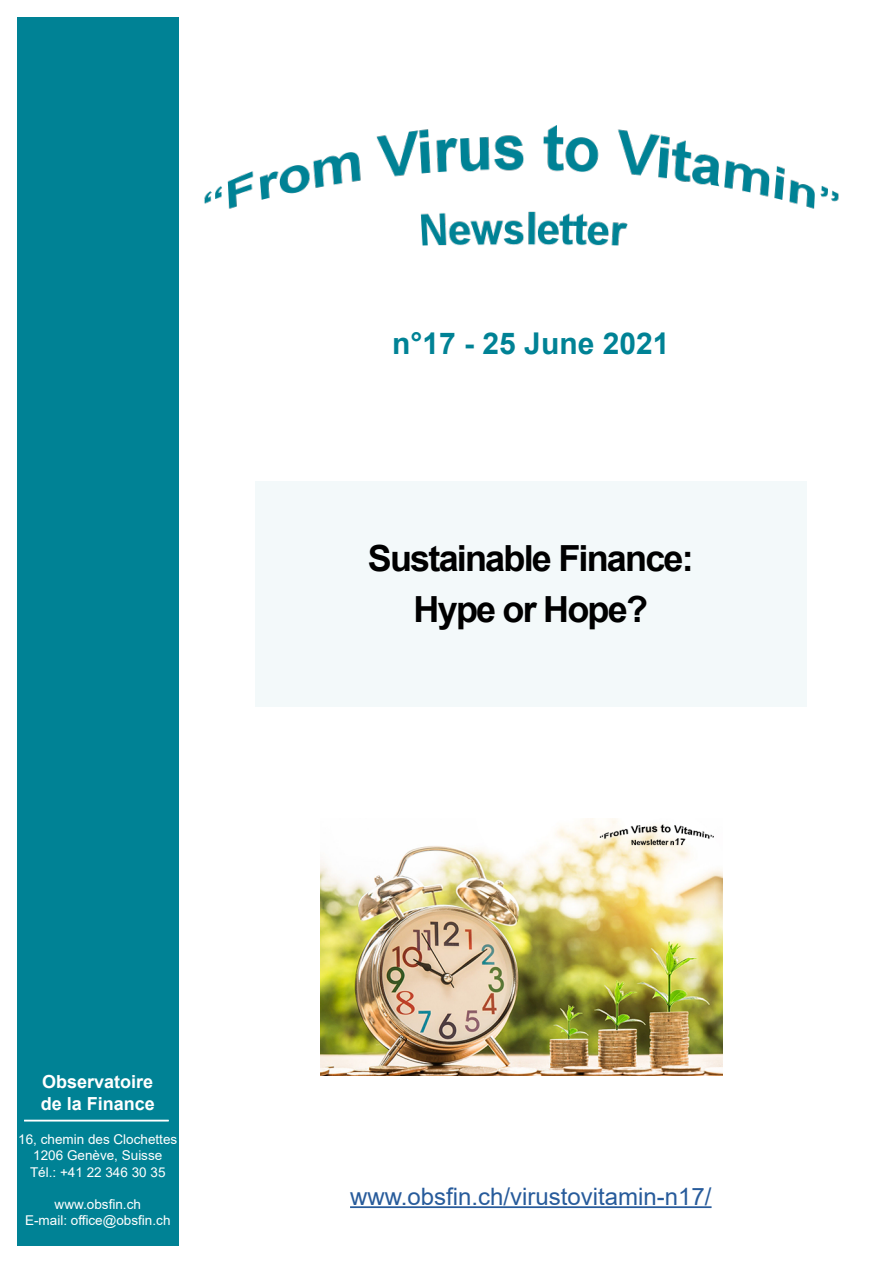
<style>
.page{position:relative;width:893px;height:1263px;background:#fff}
.page>*{position:absolute;margin:0;border:0;box-sizing:border-box;transform-origin:0 0}
.t1{font:700 36px/51.8px "Arial";letter-spacing:-.05em;color:#000;text-align:center}
.t2{font:700 30px "Arial";color:#008295}
.t3{font:24px "Arial";color:#275b9b}
.t4{font:700 18px/21.6px "Arial";color:#fff}
.t5{font:13.5px/16.2px "Arial";color:#fff;text-align:center}
</style>
<div class="page">
<div style="left:17px;top:17px;width:162px;height:1229px;background:#008295"></div>
<hr style="left:350px;top:1206px;width:362px;height:2px;background:#275b9b">
<div style="left:255px;top:481px;width:551px;height:225px;background:#f3f9fa"></div>
<img style="left:204px;top:125px;width:635px;height:121px">
<img style="left:320px;top:818px;width:402px;height:257px">
<hr style="left:24px;top:1120px;width:145px;height:1px;background:#fff">
<h2 class="t2" style="left:392px;top:323px;width:279px">n°17 - 25 June 2021</h2>
<h1 class="t1" style="left:368px;top:533px;width:327px">Sustainable Finance:<br>Hype or Hope?</h1>
<h3 class="t4" style="left:41px;top:1071px;width:116px">Observatoire de la Finance</h3>
<p class="t5" style="left:18px;top:1131px;width:161px">16, chemin des Clochettes<br>1206 Genève, Suisse<br>Tél.: +41 22 346 30 35</p>
<p class="t5" style="left:25px;top:1196px;width:147px">www.obsfin.ch<br>E-mail: office@obsfin.ch</p>
<h3 class="t3" style="left:350px;top:1180px;width:363px">www.obsfin.ch/virustovitamin-n17/</h3>
</div>
